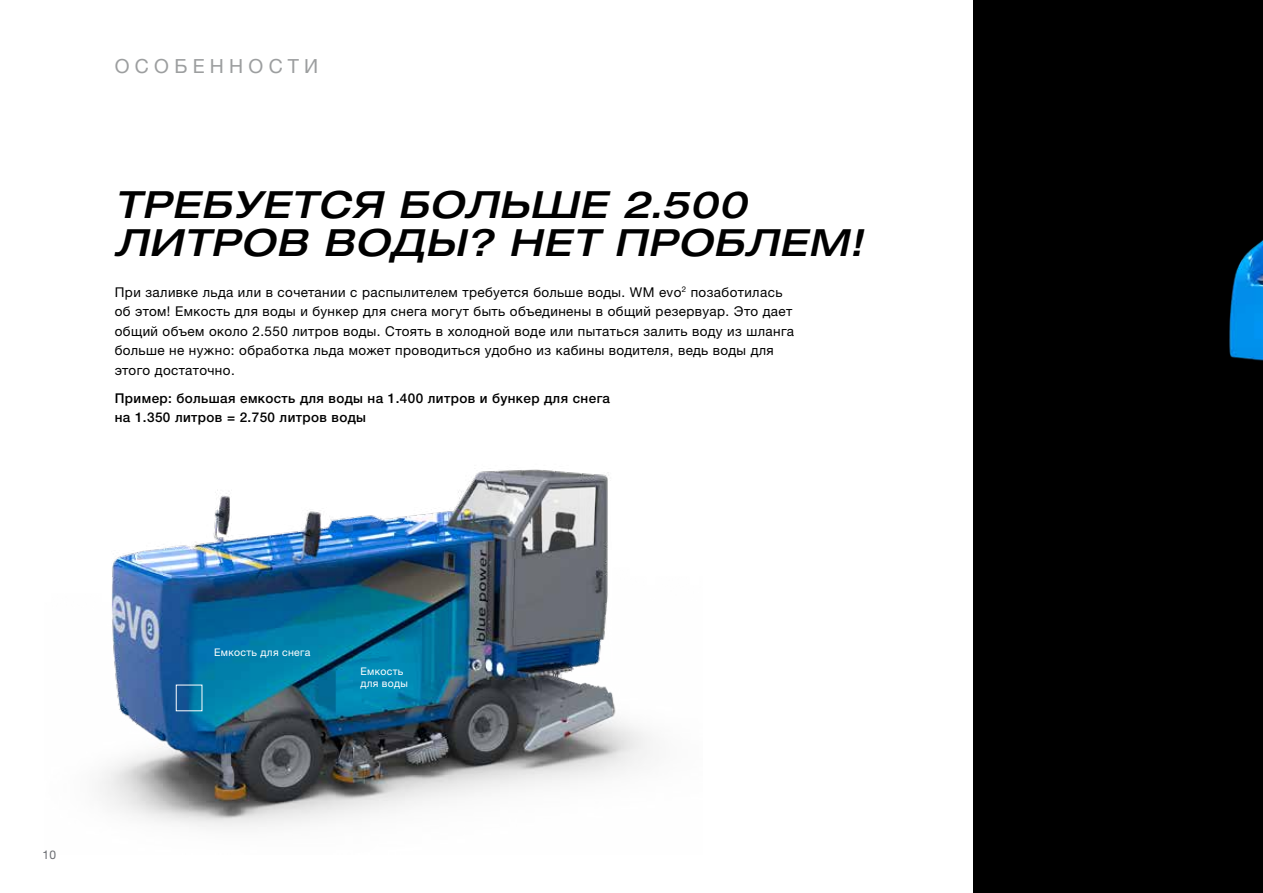
<style>
.page{position:relative;width:1263px;height:893px;background:#fff}
.page>*{position:absolute;margin:0;border:0;box-sizing:border-box;transform-origin:0 0}
.t1{font:italic 500 expanded 37.5px/37.5px "Helvetica Neue LTW1 G";letter-spacing:.03em;color:#000}
.t2{font:19.5px "Helvetica Neue LTW1 G";letter-spacing:.27em;color:#9c9e9f}
.t3{font:13.5px/19.5px "Helvetica Neue LTW1 G";letter-spacing:.03em;color:#000}
.t4{font:500 13.5px/19.5px "Helvetica Neue LTW1 G";letter-spacing:.03em;color:#000}
.t5{font:12px "Helvetica Neue LT Std";color:#6a6c71}
.t6{font:10.5px/12px "Helvetica Neue LTW1 G";letter-spacing:.03em;color:#fff}
.s1{font-family:"Helvetica Neue LT Std"}
</style>
<div class="page">
<div style="left:974px;top:0;width:289px;height:893px;background:#000"></div>
<img style="left:1229px;top:240px;width:34px;height:121px">
<img style="left:100px;top:469px;width:551px;height:358px">
<h2 class="t2" style="left:115px;top:54px;width:205px">ОСОБЕННОСТИ</h2>
<h1 class="t1" style="left:115px;top:185px;width:749px">ТРЕБУЕТСЯ БОЛЬШЕ <span class="s1">2.500<br></span>ЛИТРОВ ВОДЫ? НЕТ ПРОБЛЕМ!</h1>
<p class="t3" style="left:115px;top:282px;width:681px">При заливке льда или в сочетании с распылителем требуется больше воды. WM evo<sup>2</sup> позаботилась об этом! Емкость для воды и бункер для снега могут быть объединены в общий резервуар. Это дает общий объем около 2.550 литров воды. Стоять в холодной воде или пытаться залить воду из шланга больше не нужно: обработка льда может проводиться удобно из кабины водителя, ведь воды для этого достаточно.</p>
<p class="t4" style="left:115px;top:388px;width:497px">Пример: большая емкость для воды на 1.400 литров и бункер для снега на 1.350 литров = 2.750 литров воды</p>
<p class="t5" style="left:43px;top:847px;width:15px">10</p>
<p class="t6" style="left:214px;top:647px;width:98px">Емкость для снега</p>
<p class="t6" style="left:360px;top:665px;width:49px">Емкость для воды</p>
</div>
